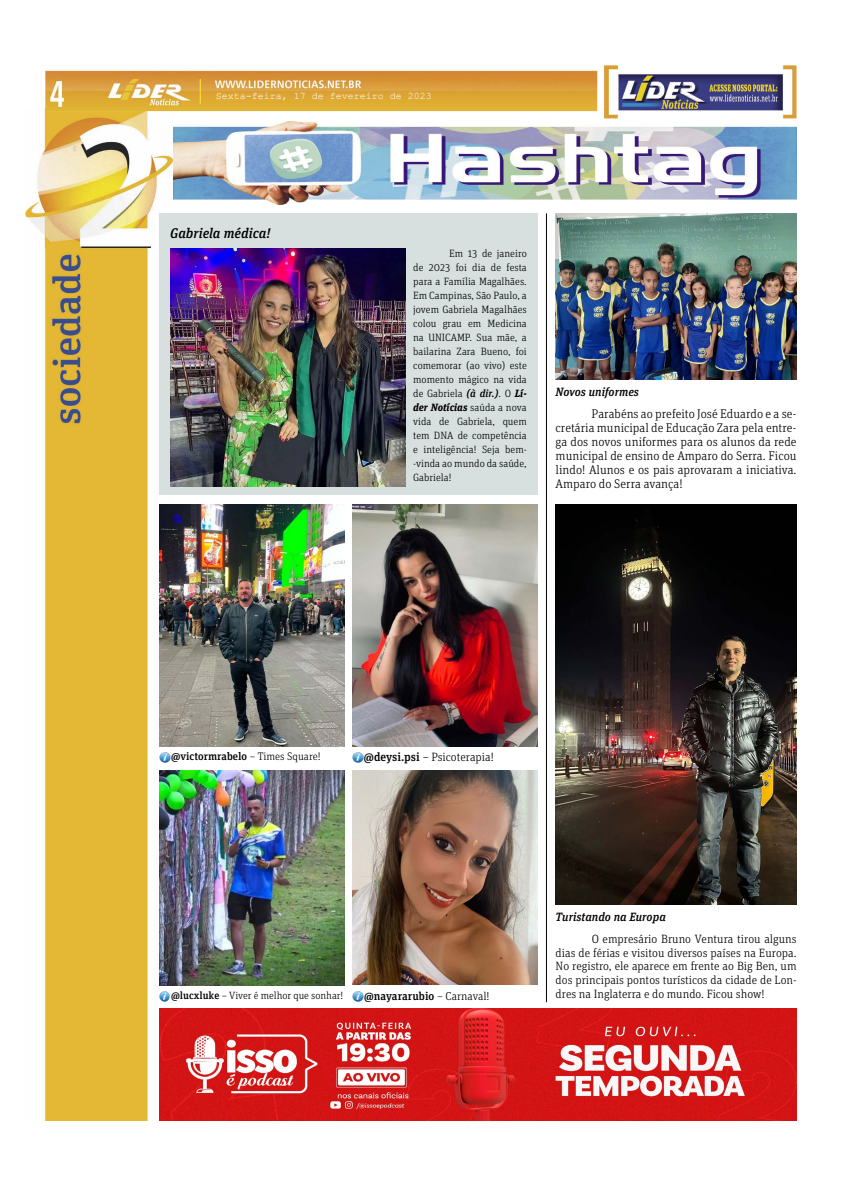
<style>
.page{position:relative;width:842px;height:1191px;background:#fff}
.page>*{position:absolute;margin:0;border:0;box-sizing:border-box;transform-origin:0 0}
.t1{font:italic 500 14px "Unit Slab Pro";color:#000}
.t2{font:300 12.6px/14px "Unit Slab Pro";color:#000;text-align:justify}
.t3{font:300 12px/13.6px "Unit Slab Pro";color:#000;text-align:justify}
.t4{font:italic 500 12px "Unit Slab Pro";color:#000}
.t5{font:500 11.5px "Unit Slab Pro";color:#000}
.t6{font:500 11px "Unit Slab Pro";color:#000}
.t7{font:300 10.6px/14px "Unit Slab Pro";color:#000;text-align:justify}
.t8{font:300 10.5px "Unit Slab Pro";color:#000}
.t9{font:10px "Courier New";color:#fff}
.s1{font-weight:500;font-style:italic}
.s2{font-weight:700;font-style:italic}
.s3{font-weight:300}
.s4{font-weight:500}
</style>
<div class="page">
<img style="left:26px;top:109px;width:147px;height:1011px">
<img style="left:45px;top:65px;width:751px;height:53px">
<img style="left:173px;top:122px;width:623px;height:83px">
<hr style="left:546px;top:213px;width:1px;height:789px;background:#000">
<img style="left:160px;top:504px;width:184px;height:242px">
<img style="left:160px;top:770px;width:184px;height:215px">
<img style="left:353px;top:504px;width:184px;height:242px">
<img style="left:353px;top:770px;width:184px;height:214px">
<img style="left:556px;top:504px;width:241px;height:400px">
<svg style="left:160px;top:752px;width:10px;height:10px"></svg>
<svg style="left:353px;top:991px;width:10px;height:10px"></svg>
<svg style="left:159px;top:991px;width:11px;height:10px"></svg>
<svg style="left:353px;top:752px;width:10px;height:10px"></svg>
<div style="left:160px;top:213px;width:377px;height:282px;background:#d7e0de"></div>
<img style="left:160px;top:1008px;width:637px;height:112px">
<img style="left:556px;top:213px;width:241px;height:166px">
<img style="left:170px;top:249px;width:235px;height:237px">
<p class="t9" style="left:216px;top:89px;width:218px">Sexta-feira, 17 de fevereiro de 2023</p>
<h1 class="t1" style="left:170px;top:223px;width:102px">Gabriela médica!</h1>
<p class="t7" style="left:413px;top:246px;width:115px;text-indent:36px">Em 13 de janeiro de 2023 foi dia de festa para a Família Magalhães.<br>Em Campinas, São Paulo, a jovem Gabriela Magalhães colou grau em Medicina na UNICAMP. Sua mãe, a bailarina Zara Bueno, foi comemorar (ao vivo) este momento mágico na vida de Gabriela <span class="s1">(à dir.)</span>. O <span class="s2">Lí&shy;der Notícias</span> saúda a nova vida de Gabriela, quem tem DNA de competência e inteligência! Seja bem--vinda ao mundo da saúde, Gabriela!</p>
<p class="t4" style="left:556px;top:384px;width:85px">Novos uniformes</p>
<p class="t2" style="left:556px;top:406px;width:242px;text-indent:36px">Parabéns ao prefeito José Eduardo e a se&shy;cretária municipal de Educação Zara pela entre&shy;ga dos novos uniformes para os alunos da rede municipal de ensino de Amparo do Serra. Ficou lindo! Alunos e os pais aprovaram a iniciativa.<br>Amparo do Serra avança!</p>
<p class="t6" style="left:171px;top:748px;width:151px">@victormrabelo <span class="s3">– Times Square!</span></p>
<p class="t3" style="left:364px;top:749px;width:132px"><span class="s4">@deysi.psi</span> – Psicoterapia!</p>
<p class="t8" style="left:171px;top:989px;width:174px"><span class="s4">@lucxluke</span> – Viver é melhor que sonhar!</p>
<p class="t5" style="left:364px;top:988px;width:127px">@nayararubio <span class="s3">– Carnaval!</span></p>
<p class="t4" style="left:556px;top:909px;width:112px">Turistando na Europa</p>
<p class="t3" style="left:556px;top:931px;width:242px;text-indent:36px">O empresário Bruno Ventura tirou alguns dias de férias e visitou diversos países na Europa.<br>No registro, ele aparece em frente ao Big Ben, um dos principais pontos turísticos da cidade de Lon&shy;dres na Inglaterra e do mundo. Ficou show!</p>
</div>
